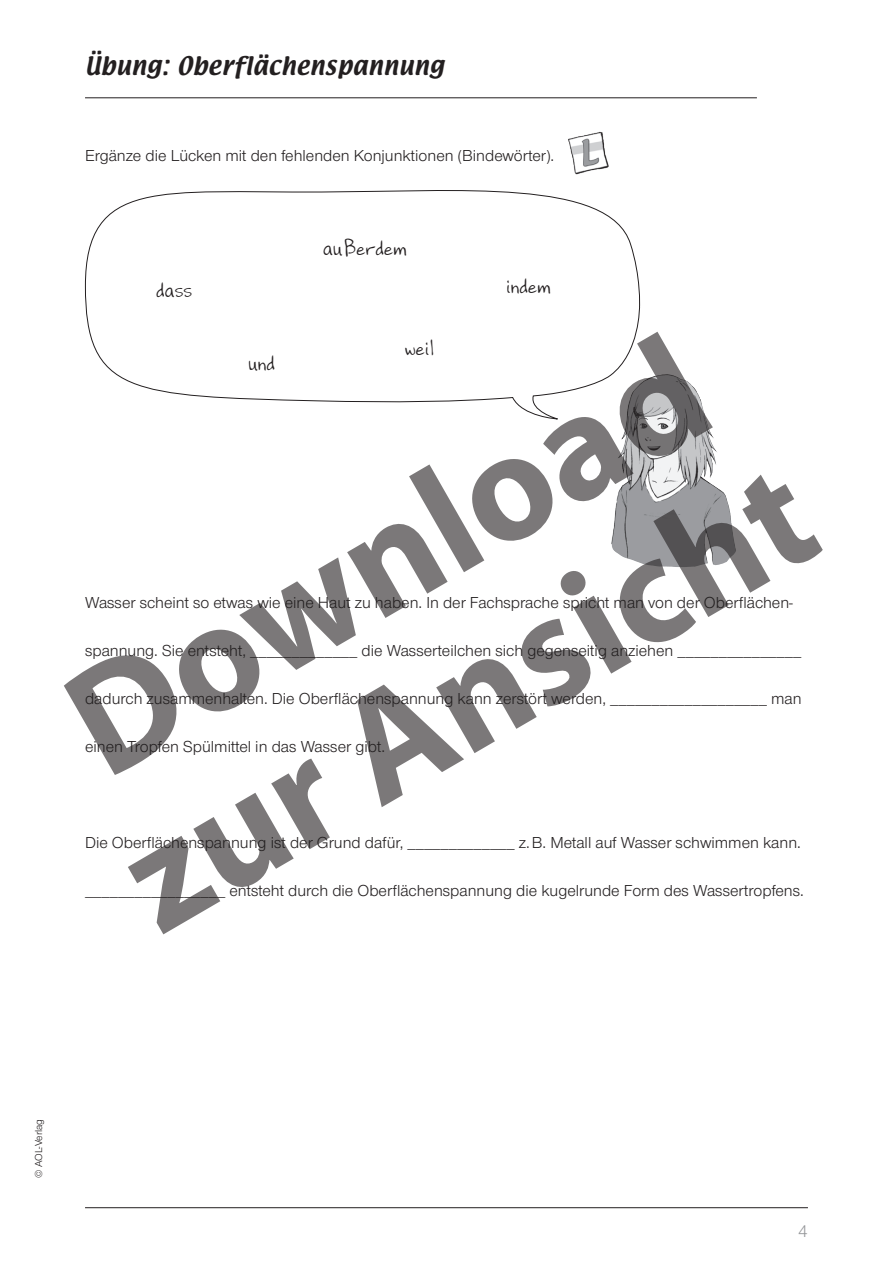
<style>
.page{position:relative;width:893px;height:1263px;background:#fff}
.page>*{position:absolute;margin:0;border:0;box-sizing:border-box;transform-origin:0 0}
.t1{font:22.5px "Textile";letter-spacing:.03em;color:#231f20}
.t2{font:22.5px "Marions Hand";color:#231f20}
.t3{font:18px "Nimbus Sans Novus T";color:#939598}
.t4{font:16.5px "Nimbus Sans Novus T";color:#231f20}
.t5{font:10.5px "Nimbus Sans Novus T";color:#231f20}
</style>
<div class="page">
<hr style="left:85px;top:97px;width:672px;height:1px;background:#231f20">
<hr style="left:85px;top:1207px;width:723px;height:1px;background:#231f20">
<img style="left:568px;top:131px;width:41px;height:43px">
<svg style="left:85px;top:190px;width:556px;height:142px"></svg>
<svg style="left:128px;top:475px;width:695px;height:459px"></svg>
<svg style="left:64px;top:332px;width:649px;height:443px"></svg>
<h1 class="t1" style="left:85px;top:54px;width:360px">Übung: Oberflächenspannung</h1>
<p class="t4" style="left:85px;top:146px;width:471px">Ergänze die Lücken mit den fehlenden Konjunktionen (Bindewörter).</p>
<h1 class="t2" style="left:156px;top:272px;width:37px">dass</h1>
<h1 class="t2" style="left:248px;top:345px;width:28px">und</h1>
<h1 class="t2" style="left:323px;top:230px;width:85px">außerdem</h1>
<h1 class="t2" style="left:405px;top:330px;width:30px">weil</h1>
<h1 class="t2" style="left:506px;top:268px;width:46px">indem</h1>
<p class="t4" style="left:85px;top:593px;width:709px">Wasser scheint so etwas wie eine Haut zu haben. In der Fachsprache spricht man von der Oberflächen-</p>
<p class="t4" style="left:85px;top:641px;width:718px">spannung. Sie entsteht, _____________ die Wasserteilchen sich gegenseitig anziehen _______________</p>
<p class="t4" style="left:85px;top:689px;width:718px">dadurch zusammenhalten. Die Oberflächenspannung kann zerstört werden, ___________________ man</p>
<p class="t4" style="left:85px;top:737px;width:301px">einen Tropfen Spülmittel in das Wasser gibt.</p>
<p class="t4" style="left:85px;top:833px;width:717px">Die Oberflächenspannung ist der Grund dafür, _____________ z.B. Metall auf Wasser schwimmen kann.</p>
<p class="t4" style="left:85px;top:881px;width:720px">_________________ entsteht durch die Oberflächenspannung die kugelrunde Form des Wassertropfens.</p>
<p class="t5" style="left:33px;top:1178px;width:60px;rotate:-90deg">© AOL-Verlag</p>
<p class="t3" style="left:798px;top:1220px;width:11px">4</p>
</div>
